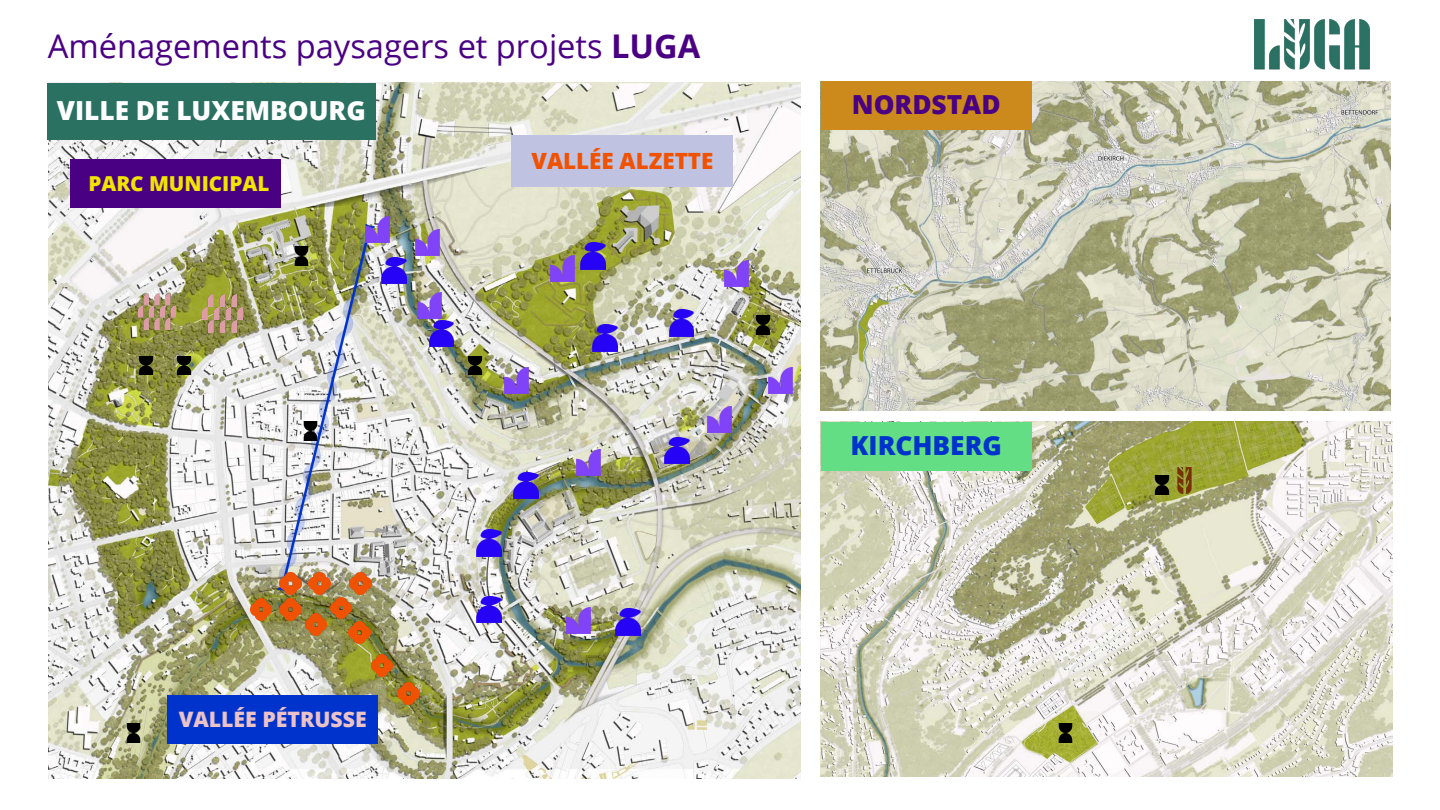
<style>
.page{position:relative;width:1440px;height:810px;background:#fff}
.page>*{position:absolute;margin:0;border:0;box-sizing:border-box;transform-origin:0 0}
.t1{font:32.7px "Open Sans";color:#4a0082}
.t2{font:800 26.3px "Open Sans";color:#fff}
.t3{font:800 26.3px "Open Sans";color:#03c}
.t4{font:800 26.3px "Open Sans";color:#4a0082}
.t5{font:800 22.4px "Open Sans";color:#f05203}
.t6{font:800 21.3px "Open Sans";color:#eac2c7}
.t7{font:800 20.6px "Open Sans";color:#f0e400}
.s1{font-weight:700}
</style>
<div class="page">
<img style="left:821px;top:81px;width:569px;height:330px">
<img style="left:49px;top:83px;width:751px;height:696px">
<img style="left:821px;top:422px;width:571px;height:355px">
<div style="left:48px;top:83px;width:328px;height:56px;background:#2b7162"></div>
<img style="left:143px;top:225px;width:366px;height:367px">
<img style="left:754px;top:315px;width:19px;height:19px">
<img style="left:301px;top:422px;width:19px;height:18px">
<img style="left:292px;top:246px;width:19px;height:19px">
<img style="left:174px;top:356px;width:19px;height:19px">
<img style="left:137px;top:356px;width:18px;height:19px">
<img style="left:124px;top:723px;width:19px;height:19px">
<img style="left:465px;top:356px;width:19px;height:19px">
<img style="left:1153px;top:475px;width:18px;height:19px">
<img style="left:1056px;top:724px;width:19px;height:18px">
<img style="left:398px;top:682px;width:22px;height:22px">
<img style="left:371px;top:655px;width:22px;height:22px">
<img style="left:349px;top:621px;width:22px;height:22px">
<img style="left:350px;top:573px;width:21px;height:22px">
<img style="left:330px;top:597px;width:22px;height:22px">
<img style="left:305px;top:613px;width:22px;height:22px">
<img style="left:280px;top:598px;width:21px;height:22px">
<img style="left:250px;top:599px;width:22px;height:21px">
<img style="left:280px;top:573px;width:21px;height:22px">
<img style="left:309px;top:573px;width:22px;height:22px">
<img style="left:138px;top:293px;width:38px;height:37px">
<img style="left:202px;top:294px;width:40px;height:40px">
<img style="left:381px;top:257px;width:25px;height:27px">
<img style="left:365px;top:217px;width:24px;height:26px">
<img style="left:415px;top:230px;width:24px;height:25px">
<img style="left:417px;top:293px;width:24px;height:26px">
<img style="left:505px;top:367px;width:24px;height:27px">
<img style="left:550px;top:256px;width:24px;height:26px">
<img style="left:724px;top:261px;width:24px;height:26px">
<img style="left:768px;top:367px;width:24px;height:27px">
<img style="left:707px;top:406px;width:24px;height:27px">
<img style="left:577px;top:449px;width:24px;height:26px">
<img style="left:566px;top:608px;width:24px;height:26px">
<img style="left:429px;top:321px;width:25px;height:26px">
<img style="left:580px;top:243px;width:25px;height:26px">
<img style="left:593px;top:325px;width:24px;height:26px">
<img style="left:669px;top:310px;width:25px;height:26px">
<img style="left:665px;top:437px;width:25px;height:26px">
<img style="left:514px;top:472px;width:25px;height:26px">
<img style="left:477px;top:530px;width:24px;height:26px">
<img style="left:477px;top:597px;width:24px;height:26px">
<img style="left:616px;top:609px;width:24px;height:26px">
<div style="left:821px;top:81px;width:211px;height:49px;background:#cc8a1c"></div>
<img style="left:1255px;top:20px;width:114px;height:50px">
<div style="left:821px;top:422px;width:211px;height:49px;background:#63de85"></div>
<img style="left:1171px;top:467px;width:26px;height:27px">
<div style="left:70px;top:159px;width:211px;height:48px;background:#4a0082"></div>
<div style="left:512px;top:136px;width:221px;height:51px;background:#bfc2e0"></div>
<div style="left:167px;top:695px;width:211px;height:49px;background:#03c"></div>
<p class="t1" style="left:48px;top:23px;width:654px">Aménagements paysagers et projets <span class="s1">LUGA</span></p>
<p class="t2" style="left:57px;top:92px;width:310px">VILLE DE LUXEMBOURG</p>
<p class="t7" style="left:88px;top:169px;width:183px">PARC MUNICIPAL</p>
<p class="t5" style="left:532px;top:145px;width:183px">VALLÉE ALZETTE</p>
<p class="t6" style="left:179px;top:704px;width:190px">VALLÉE PÉTRUSSE</p>
<p class="t4" style="left:852px;top:86px;width:150px">NORDSTAD</p>
<p class="t3" style="left:851px;top:427px;width:153px">KIRCHBERG</p>
</div>
